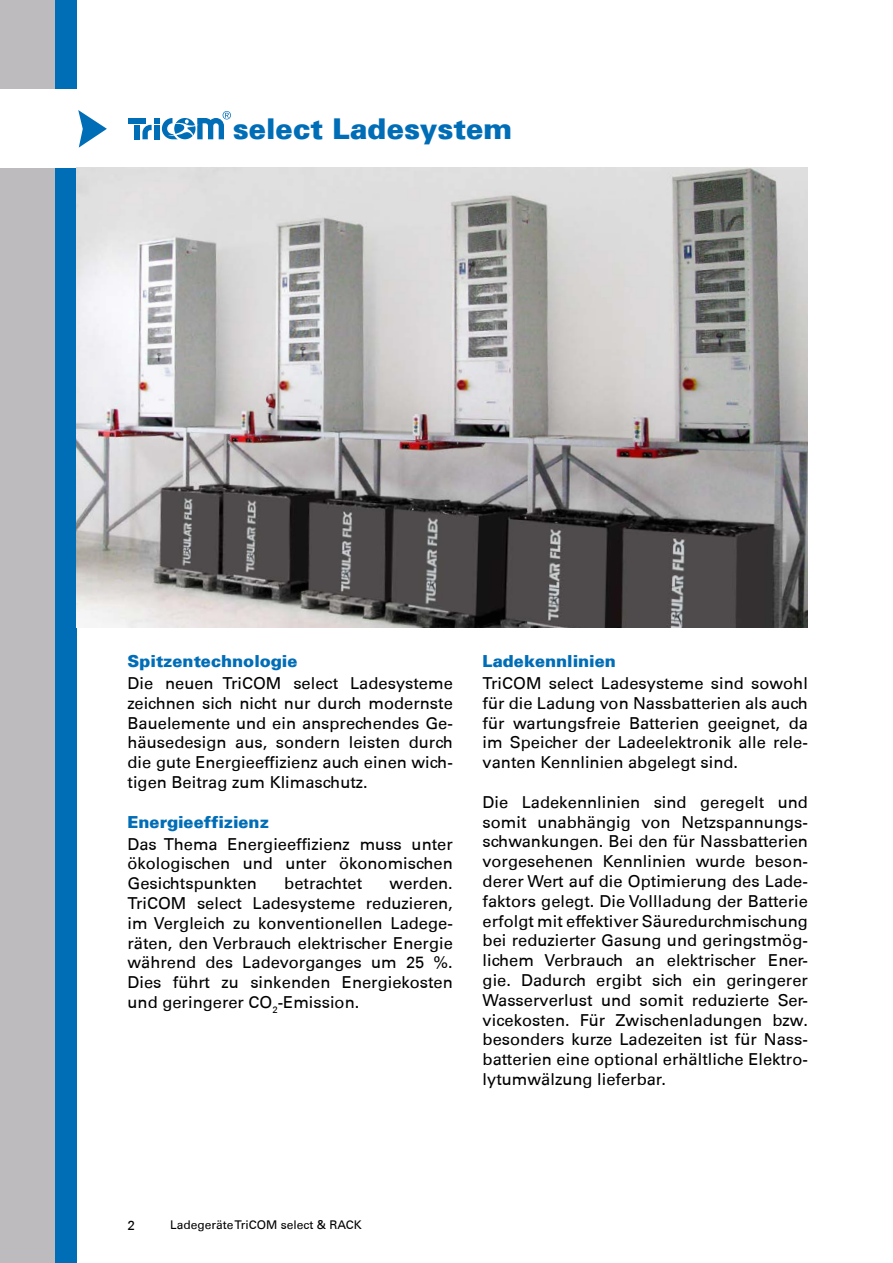
<style>
.page{position:relative;width:893px;height:1263px;background:#fff}
.page>*{position:absolute;margin:0;border:0;box-sizing:border-box;transform-origin:0 0}
.t1{font:900 28.5px "Univers";color:#006db7}
.t2{font:16.5px/19.8px "Univers 55 Roman";color:#000;text-align:justify}
.t3{font:900 16.5px "Univers";color:#006db7}
.t4{font:13.5px "Univers 55 Roman";color:#000}
.t5{font:12px "Univers 55 Roman";color:#000}
</style>
<div class="page">
<div style="left:0;top:0;width:55px;height:1263px;background:#bdbbbd"></div>
<div style="left:55px;top:0;width:22px;height:1263px;background:#006db7"></div>
<div style="left:0;top:90px;width:102px;height:78px;background:#fff"></div>
<svg style="left:78px;top:110px;width:29px;height:38px"></svg>
<img style="left:77px;top:168px;width:731px;height:459px">
<div style="left:128px;top:118px;width:18px;height:5px;background:#006db7"></div>
<div style="left:134px;top:125px;width:5px;height:14px;background:#006db7"></div>
<svg style="left:142px;top:111px;width:89px;height:29px"></svg>
<h1 class="t1" style="left:233px;top:110px;width:281px">select Ladesystem</h1>
<p class="t3" style="left:128px;top:650px;width:171px">Spitzentechnologie</p>
<p class="t2" style="left:128px;top:673px;width:327px">Die neuen TriCOM select Ladesysteme zeichnen sich nicht nur durch modernste Bauelemente und ein ansprechendes Ge&shy;häusedesign aus, sondern leisten durch die gute Energieeffizienz auch einen wich&shy;tigen Beitrag zum Klimaschutz.</p>
<p class="t3" style="left:128px;top:811px;width:143px">Energieeffizienz</p>
<p class="t2" style="left:128px;top:834px;width:327px">Das Thema Energieeffizienz muss unter ökologischen und unter ökonomischen Gesichtspunkten</p>
<p class="t2" style="left:284px;top:873px;width:80px">betrachtet</p>
<p class="t2" style="left:128px;top:873px;width:327px;text-indent:262px">werden.<br>TriCOM select Ladesysteme reduzieren, im Vergleich zu konventionellen Ladege&shy;räten, den Verbrauch elektrischer Energie während des Ladevorganges um 25 %.<br>Dies führt zu sinkenden Energiekosten und geringerer CO<sub>2</sub>-Emission.</p>
<p class="t3" style="left:483px;top:650px;width:135px">Ladekennlinien</p>
<p class="t2" style="left:483px;top:673px;width:327px">TriCOM select Ladesysteme sind sowohl für die Ladung von Nassbatterien als auch für wartungsfreie Batterien geeignet, da im Speicher der Ladeelektronik alle rele&shy;vanten Kennlinien abgelegt sind.</p>
<p class="t2" style="left:483px;top:792px;width:327px">Die Ladekennlinien sind geregelt und somit unabhängig von Netzspannungs&shy;schwankungen. Bei den für Nassbatterien vorgesehenen Kennlinien wurde beson&shy;derer Wert auf die Optimierung des Lade&shy;faktors gelegt. Die Vollladung der Batterie erfolgt mit effektiver Säuredurchmischung bei reduzierter Gasung und geringstmög&shy;lichem Verbrauch an elektrischer Ener&shy;gie. Dadurch ergibt sich ein geringerer Wasserverlust und somit reduzierte Ser&shy;vicekosten. Für Zwischenladungen bzw. besonders kurze Ladezeiten ist für Nass&shy;batterien eine optional erhältliche Elektro&shy;lytumwälzung lieferbar.</p>
<p class="t4" style="left:128px;top:1217px;width:9px">2</p>
<p class="t5" style="left:170px;top:1217px;width:193px">Ladegeräte TriCOM select &amp; RACK</p>
</div>
